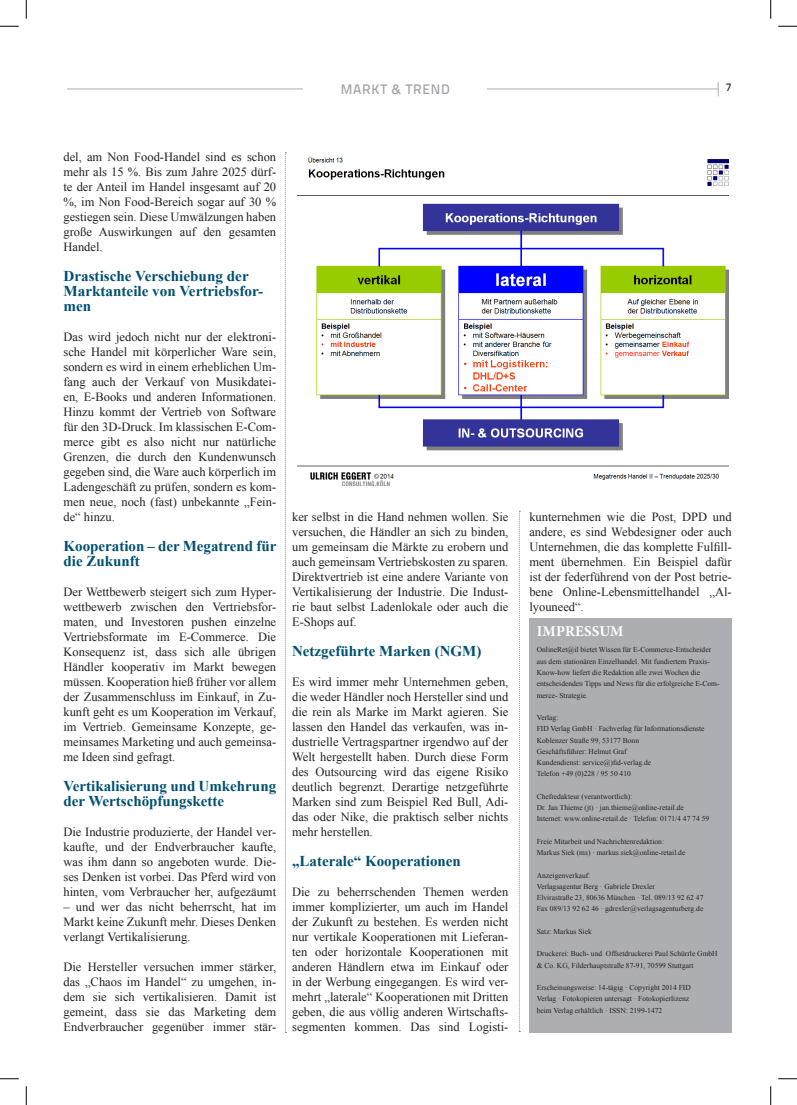
<style>
.page{position:relative;width:797px;height:1105px;background:#fff}
.page>*{position:absolute;margin:0;border:0;box-sizing:border-box;transform-origin:0 0}
.t1{font:700 15px/15px "Times New Roman";color:#004f70}
.t2{font:700 15px "Minion Pro";letter-spacing:.01em;color:#fff}
.t3{font:13.75px "Titillium Text 14 L 600 wt";letter-spacing:.05em;color:#a0a1a5}
.t4{font:12.5px/15px "Times New Roman";color:#231f20;text-align:justify}
.t5{font:11.25px "Titillium Text 14 L 600 wt";color:#231f20}
.t6{font:7.5px/11.2px "Times New Roman";color:#231f20}
</style>
<div class="page">
<svg style="left:717px;top:82px;width:2px;height:14px"></svg>
<hr style="left:67px;top:88px;width:651px;height:2px;background:#bcbdc0">
<div style="left:304px;top:73px;width:183px;height:31px;background:#fff"></div>
<svg style="left:285px;top:153px;width:1px;height:880px"></svg>
<div style="left:529px;top:618px;width:202px;height:415px;background:#adaeb2"></div>
<svg style="left:519px;top:511px;width:1px;height:521px"></svg>
<img style="left:297px;top:156px;width:431px;height:329px">
<svg style="left:0;top:25px;width:19px;height:2px"></svg>
<svg style="left:778px;top:25px;width:19px;height:2px"></svg>
<svg style="left:0;top:1078px;width:19px;height:1px"></svg>
<svg style="left:778px;top:1078px;width:19px;height:1px"></svg>
<svg style="left:25px;top:0;width:2px;height:19px"></svg>
<svg style="left:25px;top:1086px;width:2px;height:19px"></svg>
<svg style="left:770px;top:0;width:1px;height:19px"></svg>
<svg style="left:770px;top:1086px;width:1px;height:19px"></svg>
<p class="t3" style="left:341px;top:81px;width:111px">MARKT &amp; TREND</p>
<p class="t5" style="left:725px;top:81px;width:7px">7</p>
<p class="t4" style="left:63px;top:149px;width:214px">del, am Non Food-Handel sind es schon mehr als 15 %. Bis zum Jahre 2025 dürf&shy;te der Anteil im Handel insgesamt auf 20 %, im Non Food-Bereich sogar auf 30 % gestiegen sein. Diese Umwälzungen haben große Auswirkungen auf den gesamten Handel.</p>
<p class="t1" style="left:63px;top:268px;width:201px">Drastische Verschiebung der<br>Marktanteile von Vertriebsfor&shy;men</p>
<p class="t4" style="left:63px;top:329px;width:214px">Das wird jedoch nicht nur der elektroni&shy;sche Handel mit körperlicher Ware sein, sondern es wird in einem erheblichen Um&shy;fang auch der Verkauf von Musikdatei&shy;en, E-Books und anderen Informationen.<br>Hinzu kommt der Vertrieb von Software für den 3D-Druck. Im klassischen E-Com&shy;merce gibt es also nicht nur natürliche Grenzen, die durch den Kundenwunsch gegeben sind, die Ware auch körperlich im Ladengeschäft zu prüfen, sondern es kom&shy;men neue, noch (fast) unbekannte „Fein&shy;de“ hinzu.</p>
<p class="t1" style="left:63px;top:538px;width:214px">Kooperation – der Megatrend für die Zukunft</p>
<p class="t4" style="left:63px;top:584px;width:214px">Der Wettbewerb steigert sich zum Hyper&shy;wettbewerb zwischen den Vertriebsfor&shy;maten, und Investoren pushen einzelne Vertriebsformate im E-Commerce. Die Konsequenz ist, dass sich alle übrigen Händler kooperativ im Markt bewegen müssen. Kooperation hieß früher vor allem der Zusammenschluss im Einkauf, in Zu&shy;kunft geht es um Kooperation im Verkauf, im Vertrieb. Gemeinsame Konzepte, ge&shy;meinsames Marketing und auch gemeinsa&shy;me Ideen sind gefragt.</p>
<p class="t1" style="left:63px;top:778px;width:214px">Vertikalisierung und Umkehrung der Wertschöpfungskette</p>
<p class="t4" style="left:63px;top:824px;width:214px">Die Industrie produzierte, der Handel ver&shy;kaufte, und der Endverbraucher kaufte, was ihm dann so angeboten wurde. Die&shy;ses Denken ist vorbei. Das Pferd wird von hinten, vom Verbraucher her, aufgezäumt</p>
<p class="t4" style="left:63px;top:899px;width:214px">– und wer das nicht beherrscht, hat im Markt keine Zukunft mehr. Dieses Denken verlangt Vertikalisierung.</p>
<p class="t4" style="left:63px;top:959px;width:214px">Die Hersteller versuchen immer stärker, das „Chaos im Handel“ zu umgehen, in&shy;dem sie sich vertikalisieren. Damit ist gemeint, dass sie das Marketing dem Endverbraucher gegenüber immer stär-</p>
<p class="t4" style="left:292px;top:509px;width:218px">ker selbst in die Hand nehmen wollen. Sie versuchen, die Händler an sich zu binden, um gemeinsam die Märkte zu erobern und auch gemeinsam Vertriebskosten zu sparen.<br>Direktvertrieb ist eine andere Variante von Vertikalisierung der Industrie. Die Indust&shy;rie baut selbst Ladenlokale oder auch die E-Shops auf.</p>
<p class="t1" style="left:292px;top:643px;width:191px">Netzgeführte Marken (NGM)</p>
<p class="t4" style="left:292px;top:674px;width:218px">Es wird immer mehr Unternehmen geben, die weder Händler noch Hersteller sind und die rein als Marke im Markt agieren. Sie lassen den Handel das verkaufen, was in&shy;dustrielle Vertragspartner irgendwo auf der Welt hergestellt haben. Durch diese Form des Outsourcing wird das eigene Risiko deutlich begrenzt. Derartige netzgeführte Marken sind zum Beispiel Red Bull, Adi&shy;das oder Nike, die praktisch selber nichts mehr herstellen.</p>
<p class="t1" style="left:292px;top:853px;width:170px">„Laterale“ Kooperationen</p>
<p class="t4" style="left:292px;top:884px;width:218px">Die zu beherrschenden Themen werden immer komplizierter, um auch im Handel der Zukunft zu bestehen. Es werden nicht nur vertikale Kooperationen mit Lieferan&shy;ten oder horizontale Kooperationen mit anderen Händlern etwa im Einkauf oder in der Werbung eingegangen. Es wird ver&shy;mehrt „laterale“ Kooperationen mit Dritten geben, die aus völlig anderen Wirtschafts&shy;segmenten kommen. Das sind Logisti-</p>
<p class="t4" style="left:529px;top:509px;width:204px">kunternehmen wie die Post, DPD und andere, es sind Webdesigner oder auch Unternehmen, die das komplette Fulfill&shy;ment übernehmen. Ein Beispiel dafür ist der federführend von der Post betrie&shy;bene Online-Lebensmittelhandel „Al&shy;lyouneed“.</p>
<p class="t2" style="left:537px;top:621px;width:88px">IMPRESSUM</p>
<p class="t6" style="left:536px;top:644px;width:176px">OnlineRet@il bietet Wissen für E-Commerce-Entscheider aus dem stationären Einzelhandel. Mit fundiertem Praxis-</p>
<p class="t6" style="left:536px;top:667px;width:184px">Know-how liefert die Redaktion alle zwei Wochen die entscheidenden Tipps und News für die erfolgreiche E-Com&shy;merce- Strategie.</p>
<p class="t6" style="left:536px;top:712px;width:23px">Verlag:</p>
<p class="t6" style="left:536px;top:723px;width:169px">FID Verlag GmbH · Fachverlag für Informationsdienste</p>
<p class="t6" style="left:536px;top:734px;width:104px">Koblenzer Straße 99, 53177 Bonn<br>Geschäftsführer: Helmut Graf</p>
<p class="t6" style="left:536px;top:757px;width:116px">Kundendienst: service@)fid-verlag.de</p>
<p class="t6" style="left:536px;top:768px;width:96px">Telefon +49 (0)228 / 95 50 410</p>
<p class="t6" style="left:536px;top:790px;width:97px">Chefredakteur (verantwortlich):</p>
<p class="t6" style="left:536px;top:802px;width:149px">Dr. Jan Thieme (jt) · jan.thieme@online-retail.de</p>
<p class="t6" style="left:536px;top:813px;width:174px">Internet: www.online-retail.de · Telefon: 0171/4 47 74 59</p>
<p class="t6" style="left:536px;top:835px;width:129px">Freie Mitarbeit und Nachrichtenredaktion:</p>
<p class="t6" style="left:536px;top:847px;width:150px">Markus Siek (ms) · markus.siek@online-retail.de</p>
<p class="t6" style="left:536px;top:869px;width:55px">Anzeigenverkauf:</p>
<p class="t6" style="left:536px;top:880px;width:120px">Verlagsagentur Berg · Gabriele Drexler</p>
<p class="t6" style="left:536px;top:892px;width:168px">Elvirastraße 23, 80636 München · Tel. 089/13 92 62 47</p>
<p class="t6" style="left:536px;top:903px;width:168px">Fax 089/13 92 62 46 · gdrexler@verlagsagenturberg.de</p>
<p class="t6" style="left:536px;top:925px;width:56px">Satz: Markus Siek</p>
<p class="t6" style="left:536px;top:948px;width:182px">Druckerei: Buch- und Offsetdruckerei Paul Schürrle GmbH &amp; Co. KG, Filderhauptstraße 87-91, 70599 Stuttgart</p>
<p class="t6" style="left:536px;top:982px;width:155px">Erscheinungsweise: 14-tägig · Copyright 2014 FID</p>
<p class="t6" style="left:536px;top:993px;width:154px">Verlag · Fotokopieren untersagt · Fotokopierlizenz</p>
<p class="t6" style="left:536px;top:1004px;width:127px">beim Verlag erhältlich · ISSN: 2199-1472</p>
</div>
